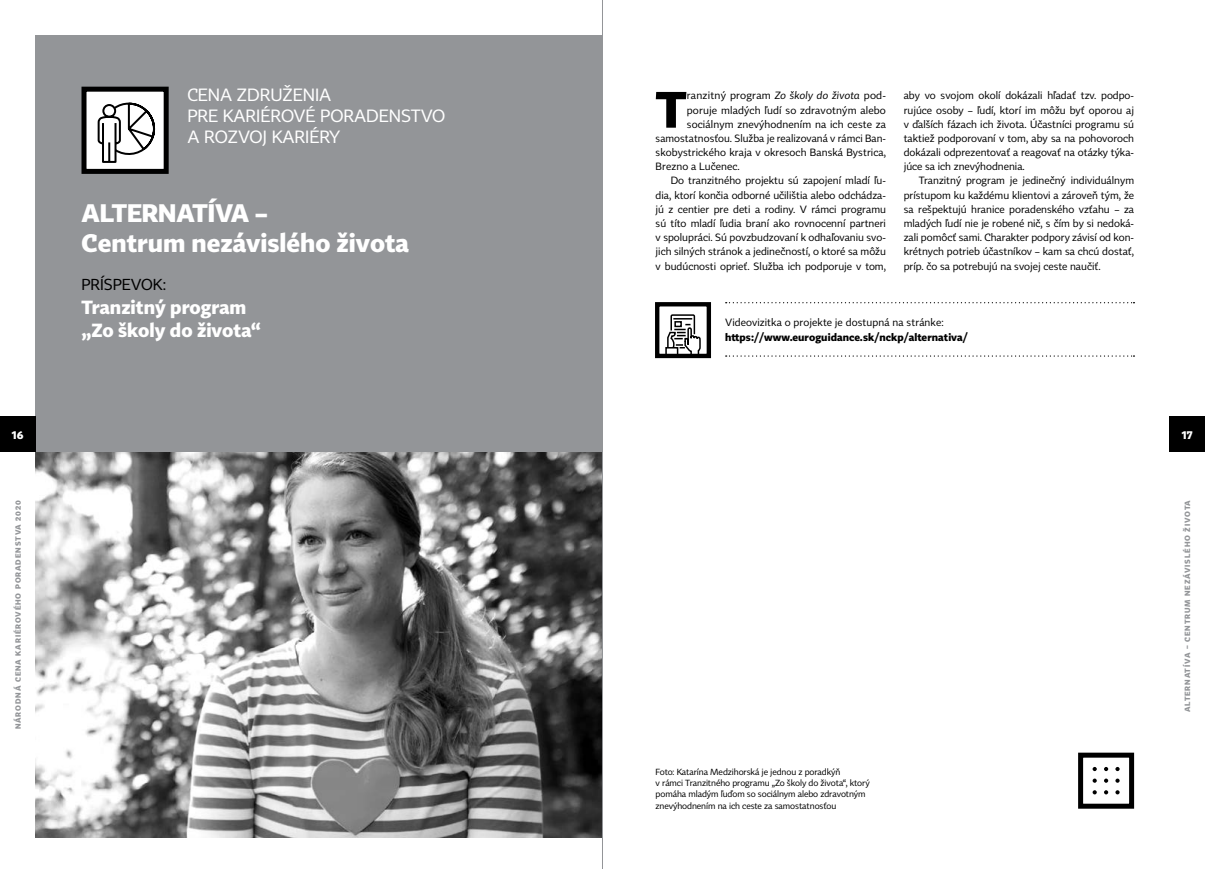
<style>
.page{position:relative;width:1205px;height:869px;background:#fff}
.page>*{position:absolute;margin:0;border:0;box-sizing:border-box;transform-origin:0 0}
.t1{font:700 50.25px "Tabac Sans";color:#000}
.t2{font:700 25px/30px "Tabac Sans";color:#fff}
.t3{font:700 18.75px/22.5px "Tabac Sans";color:#fff}
.t4{font:17.5px "Tabac Sans";color:#fff}
.t5{font:15.62px "Tabac Sans";color:#000}
.t6{font:700 11.25px "Tabac Sans";color:#fff}
.t7{font:10.38px/14.1px "Tabac Sans";color:#000;text-align:justify}
.t8{font:700 10.38px "Tabac Sans";letter-spacing:.005em;color:#000}
.t9{font:8.75px/11.2px "Tabac Sans";letter-spacing:-.01em;color:#000}
.t10{font:700 7.5px "Tabac Sans";letter-spacing:.12em;color:#939598}
.s1{font-style:italic}
</style>
<div class="page">
<img style="left:35px;top:452px;width:567px;height:384px">
<div style="left:35px;top:35px;width:567px;height:417px;background:#939598"></div>
<div style="left:84px;top:89px;width:82px;height:82px;background:#fff"></div>
<div style="left:81px;top:87px;width:88px;height:87px;border:5px solid #000"></div>
<svg style="left:97px;top:102px;width:59px;height:61px"></svg>
<div style="left:1078px;top:752px;width:56px;height:56px;border:5px solid #000"></div>
<svg style="left:1092px;top:790px;width:5px;height:4px"></svg>
<svg style="left:1104px;top:790px;width:4px;height:4px"></svg>
<svg style="left:1115px;top:790px;width:4px;height:4px"></svg>
<svg style="left:1092px;top:778px;width:5px;height:4px"></svg>
<svg style="left:1104px;top:778px;width:4px;height:4px"></svg>
<svg style="left:1115px;top:778px;width:4px;height:4px"></svg>
<svg style="left:1092px;top:767px;width:5px;height:3px"></svg>
<svg style="left:1104px;top:767px;width:4px;height:3px"></svg>
<svg style="left:726px;top:302px;width:408px;height:1px"></svg>
<svg style="left:726px;top:355px;width:408px;height:1px"></svg>
<div style="left:655px;top:302px;width:56px;height:56px;border:4px solid #000"></div>
<svg style="left:664px;top:314px;width:37px;height:43px"></svg>
<div style="left:1169px;top:416px;width:36px;height:36px;background:#000"></div>
<div style="left:0;top:416px;width:35px;height:36px;background:#000"></div>
<hr style="left:602px;top:0;width:1px;height:868px;background:#939598">
<h3 class="t4" style="left:187px;top:84px;width:23px">Cena</h3>
<h3 class="t4" style="left:237px;top:84px;width:22px">Združenia</h3>
<h3 class="t4" style="left:187px;top:105px;width:11px">pre</h3>
<h3 class="t4" style="left:223px;top:105px;width:10px">kari</h3>
<h3 class="t4" style="left:260px;top:105px;width:23px">érov</h3>
<h3 class="t4" style="left:306px;top:105px;width:27px">é poradenstvo</h3>
<h3 class="t4" style="left:187px;top:126px;width:28px">a rozvoj</h3>
<h3 class="t4" style="left:272px;top:126px;width:10px">kari</h3>
<h3 class="t4" style="left:309px;top:126px;width:32px">éry</h3>
<h2 class="t2" style="left:81px;top:198px;width:329px">ALTERNATÍVA –<br>Centrum nezávislého života</h2>
<h3 class="t5" style="left:81px;top:274px;width:34px">pr íspevok</h3>
<h3 class="t5" style="left:163px;top:274px;width:5px">:</h3>
<h3 class="t3" style="left:81px;top:296px;width:181px">Tranzitný program „Zo školy do života“</h3>
<h1 class="t1" style="left:656px;top:78px;width:32px">T</h1>
<p class="t7" style="left:687px;top:89px;width:201px">ranzitný program <span class="s1">Zo školy do života</span> pod-</p>
<p class="t7" style="left:687px;top:103px;width:200px">poruje mladých ľudí so zdravotným alebo</p>
<p class="t7" style="left:687px;top:117px;width:201px">sociálnym znevýhodnením na ich ceste za</p>
<p class="t7" style="left:656px;top:131px;width:232px">samostatnosťou. Služba je realizovaná v rámci Ban-</p>
<p class="t7" style="left:656px;top:145px;width:232px">skobystrického kraja v okresoch Banská Bystrica,</p>
<p class="t7" style="left:656px;top:159px;width:86px">Brezno a Lučenec.</p>
<p class="t7" style="left:671px;top:174px;width:217px">Do tranzitného projektu sú zapojení mladí ľu-</p>
<p class="t7" style="left:656px;top:188px;width:232px">dia, ktorí končia odborné učilištia alebo odchádza-</p>
<p class="t7" style="left:656px;top:202px;width:232px">jú z centier pre deti a rodiny. V rámci programu</p>
<p class="t7" style="left:656px;top:216px;width:232px">sú títo mladí ľudia braní ako rovnocenní partneri</p>
<p class="t7" style="left:656px;top:230px;width:232px">v spolupráci. Sú povzbudzovaní k odhaľovaniu svo-</p>
<p class="t7" style="left:656px;top:244px;width:232px">jich silných stránok a jedinečností, o ktoré sa môžu</p>
<p class="t7" style="left:656px;top:259px;width:232px">v budúcnosti oprieť. Služba ich podporuje v tom,</p>
<p class="t7" style="left:904px;top:89px;width:232px">aby vo svojom okolí dokázali hľadať tzv. podpo&shy;rujúce osoby – ľudí, ktorí im môžu byť oporou aj v ďalších fázach ich života. Účastníci programu sú taktiež podporovaní v tom, aby sa na pohovoroch dokázali odprezentovať a reagovať na otázky týka&shy;júce sa ich znevýhodnenia.</p>
<p class="t7" style="left:904px;top:174px;width:232px;text-indent:15px">Tranzitný program je jedinečný individuálnym prístupom ku každému klientovi a zároveň tým, že sa rešpektujú hranice poradenského vzťahu – za mladých ľudí nie je robené nič, s čím by si nedoká&shy;zali pomôcť sami. Charakter podpory závisí od kon&shy;krétnych potrieb účastníkov – kam sa chcú dostať, príp. čo sa potrebujú na svojej ceste naučiť.</p>
<p class="t7" style="left:725px;top:315px;width:220px">Videovizitka o projekte je dostupná na stránke:</p>
<p class="t8" style="left:725px;top:330px;width:244px">https://www.euroguidance.sk/nckp/alternativa/</p>
<p class="t6" style="left:12px;top:427px;width:13px">16</p>
<p class="t6" style="left:1182px;top:427px;width:12px">17</p>
<p class="t10" style="left:13px;top:729px;width:231px;rotate:-90deg">Národná cena kariérového poradenstva 2020</p>
<p class="t9" style="left:656px;top:765px;width:216px">Foto: Katarína Medzihorská je jednou z poradkýň<br>v rámci Tranzitného programu „Zo školy do života“, ktorý pomáha mladým ľuďom so sociálnym alebo zdravotným znevýhodnením na ich ceste za samostatnosťou</p>
<p class="t10" style="left:1183px;top:712px;width:213px;rotate:-90deg">ALTERNATÍVA – Centrum nezávislého života</p>
</div>
